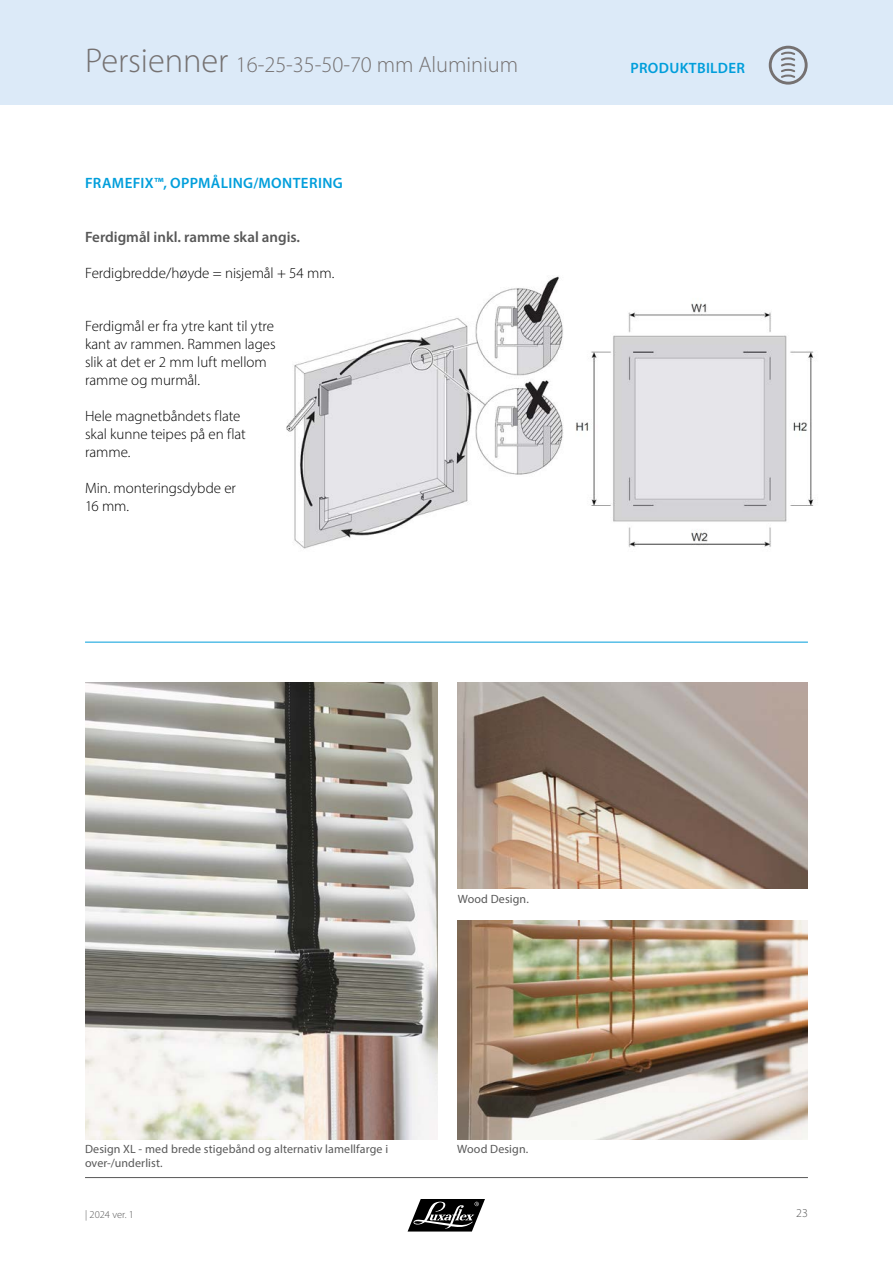
<style>
.page{position:relative;width:893px;height:1263px;background:#fff}
.page>*{position:absolute;margin:0;border:0;box-sizing:border-box;transform-origin:0 0}
.t1{font:300 22.5px "Myriad Pro";color:#757171}
.t2{font:300 15px/18px "Myriad Pro";letter-spacing:-.005em;color:#000}
.t3{font:600 15px "Myriad Pro";letter-spacing:.02em;color:#009edb}
.t4{font:600 15px "Myriad Pro";color:#585858}
.t5{font:12px/13.5px "Myriad Pro";letter-spacing:.01em;color:#585858}
.t6{font:300 12px "Myriad Pro";color:#585858}
.t7{font:300 10.5px "Myriad Pro";color:#585858}
.s1{font-size:34.5px}
</style>
<div class="page">
<div style="left:0;top:0;width:893px;height:105px;background:#dceaf8"></div>
<hr style="left:85px;top:1177px;width:723px;height:1px;background:#585858">
<svg style="left:408px;top:1199px;width:77px;height:32px"></svg>
<div style="left:769px;top:46px;width:39px;height:39px;border:3px solid #757171;border-radius:50%"></div>
<svg style="left:780px;top:51px;width:16px;height:27px"></svg>
<img style="left:85px;top:682px;width:353px;height:458px">
<img style="left:457px;top:682px;width:351px;height:207px">
<img style="left:458px;top:921px;width:350px;height:219px">
<img style="left:286px;top:276px;width:528px;height:273px">
<hr style="left:85px;top:642px;width:723px;height:1px;background:#009edb">
<h1 class="t1" style="left:85px;top:51px;width:435px"><span class="s1">Persienner</span> 16-25-35-50-70 mm Aluminium</h1>
<p class="t3" style="left:85px;top:174px;width:259px">FRAMEFIX™, OPPMÅLING/MONTERING</p>
<p class="t4" style="left:85px;top:229px;width:217px">Ferdigmål inkl. ramme skal angis.</p>
<p class="t2" style="left:85px;top:264px;width:251px">Ferdigbredde/høyde = nisjemål + 54 mm.</p>
<p class="t2" style="left:85px;top:317px;width:192px">Ferdigmål er fra ytre kant til ytre kant av rammen. Rammen lages slik at det er 2 mm luft mellom ramme og murmål.</p>
<p class="t2" style="left:85px;top:407px;width:162px">Hele magnetbåndets flate skal kunne teipes på en flat ramme.</p>
<p class="t2" style="left:85px;top:479px;width:152px">Min. monteringsdybde er<br>16 mm.</p>
<p class="t3" style="left:630px;top:60px;width:116px">PRODUKTBILDER</p>
<p class="t5" style="left:458px;top:892px;width:73px">Wood Design.</p>
<p class="t5" style="left:85px;top:1142px;width:305px">Design XL - med brede stigebånd og alternativ lamellfarge i over-/underlist.</p>
<p class="t7" style="left:85px;top:1208px;width:50px">| 2024 ver. 1</p>
<p class="t5" style="left:457px;top:1142px;width:73px">Wood Design.</p>
<p class="t6" style="left:796px;top:1206px;width:13px">23</p>
</div>
